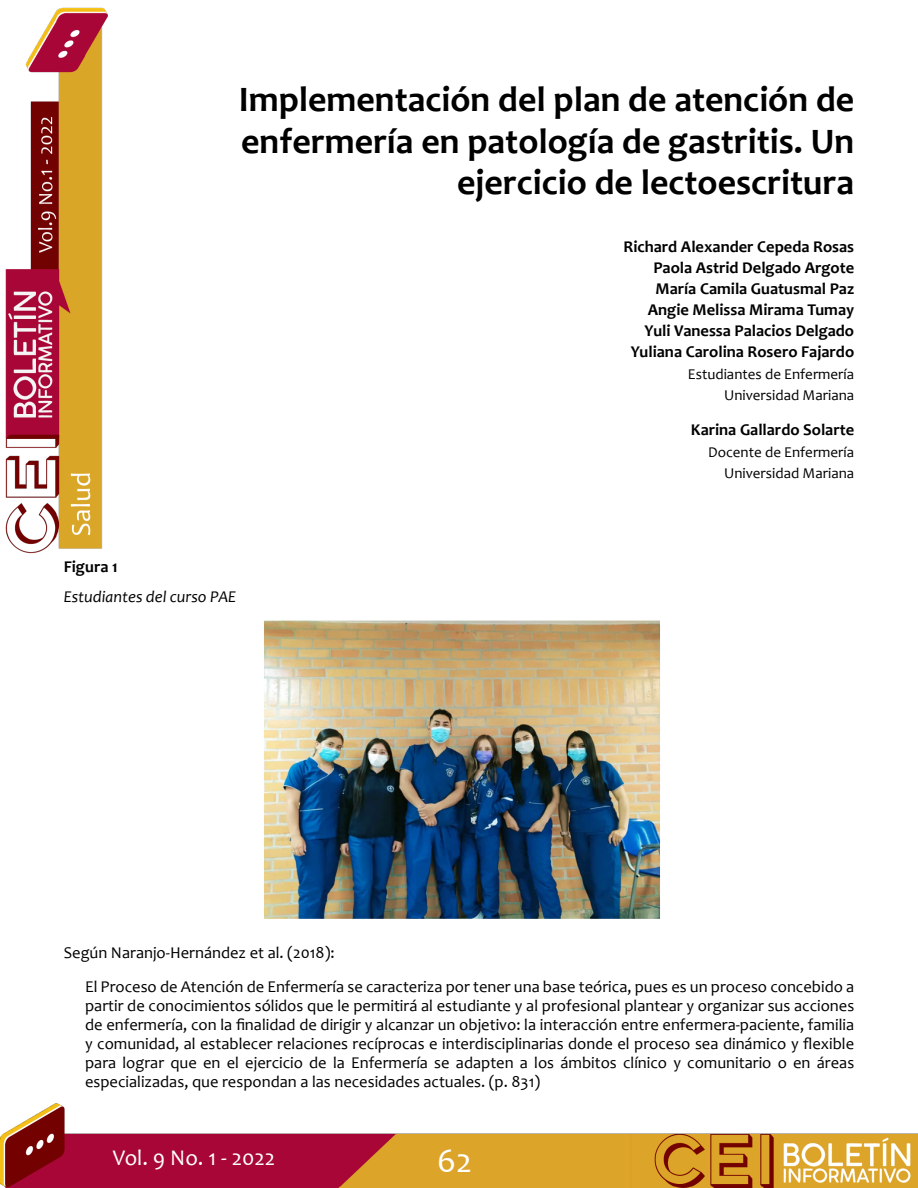
<style>
.page{position:relative;width:918px;height:1188px;background:#fff}
.page>*{position:absolute;margin:0;border:0;box-sizing:border-box;transform-origin:0 0}
.t1{font:700 36px/41.4px "Candara";color:#000;text-align:right}
.t2{font:34.5px "Candara";color:#fff}
.t3{font:22.5px "Candara";color:#fff}
.t4{font:16.5px/19px "Candara";color:#000}
.t5{font:700 16.5px/21px "Candara";color:#000;text-align:right}
.t6{font:italic 16.5px "Candara";color:#000}
.t7{font:15px/21px "Candara";color:#000;text-align:right}
</style>
<div class="page">
<img style="left:5px;top:7px;width:103px;height:547px">
<img style="left:1px;top:1103px;width:917px;height:85px">
<img style="left:264px;top:620px;width:396px;height:299px">
<h1 class="t1" style="left:239px;top:78px;width:617px">Implementación del plan de atención de enfermería en patología de gastritis. Un ejercicio de lectoescritura</h1>
<p class="t5" style="left:624px;top:236px;width:232px">Richard Alexander Cepeda Rosas<br>Paola Astrid Delgado Argote<br>María Camila Guatusmal Paz<br>Angie Melissa Mirama Tumay<br>Yuli Vanessa Palacios Delgado<br>Yuliana Carolina Rosero Fajardo</p>
<p class="t7" style="left:688px;top:364px;width:168px">Estudiantes de Enfermería<br>Universidad Mariana</p>
<p class="t5" style="left:691px;top:419px;width:165px">Karina Gallardo Solarte</p>
<p class="t7" style="left:708px;top:442px;width:148px">Docente de Enfermería<br>Universidad Mariana</p>
<p class="t5" style="left:64px;top:556px;width:55px">Figura 1</p>
<p class="t6" style="left:64px;top:586px;width:174px">Estudiantes del curso PAE</p>
<p class="t4" style="left:85px;top:935px;width:771px;line-height:33.9px;text-indent:-21px">Según Naranjo-Hernández et al. (2018):<br>El Proceso de Atención de Enfermería se caracteriza por tener una base teórica, pues es un proceso concebido a</p>
<p class="t4" style="left:85px;top:996px;width:771px;text-align:justify">partir de conocimientos sólidos que le permitirá al estudiante y al profesional plantear y organizar sus acciones de enfermería, con la finalidad de dirigir y alcanzar un objetivo: la interacción entre enfermera-paciente, familia y comunidad, al establecer relaciones recíprocas e interdisciplinarias donde el proceso sea dinámico y flexible para lograr que en el ejercicio de la Enfermería se adapten a los ámbitos clínico y comunitario o en áreas especializadas, que respondan a las necesidades actuales. (p. 831)</p>
<h3 class="t3" style="left:113px;top:1144px;width:164px">Vol. 9 No. 1 - 2022</h3>
<h2 class="t2" style="left:437px;top:1139px;width:36px">62</h2>
</div>
